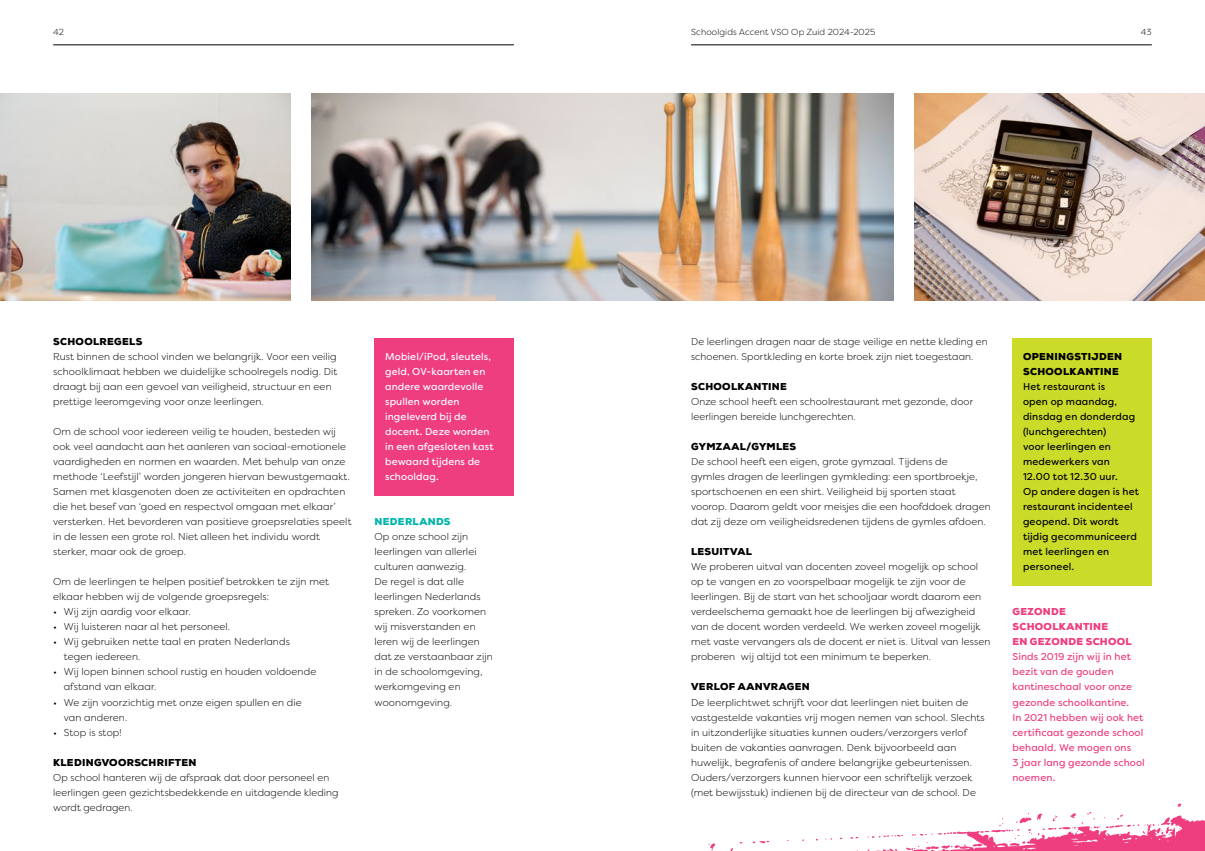
<style>
.page{position:relative;width:1205px;height:851px;background:#fff}
.page>*{position:absolute;margin:0;border:0;box-sizing:border-box;transform-origin:0 0}
.t1{font:300 10px/15px "Filson Soft";letter-spacing:.01em;color:#000}
.t2{font:10px/15px "Filson Soft";letter-spacing:.015em;color:#000}
.t3{font:10px/15px "Filson Soft";letter-spacing:.01em;color:#ee3e80}
.t4{font:10px/15px "Filson Soft";letter-spacing:.01em;color:#fff}
.t5{font:900 10px/15px "Nexa";letter-spacing:.03em;color:#000}
.t6{font:900 10px/15px "Nexa";letter-spacing:.03em;color:#ee3e80}
.t7{font:900 10px "Nexa";letter-spacing:.03em;color:#00b5ad}
.t8{font:300 8.75px "Filson Soft";letter-spacing:.01em;color:#000}
</style>
<div class="page">
<hr style="left:691px;top:45px;width:461px;height:1px;background:#000">
<svg style="left:708px;top:803px;width:497px;height:48px"></svg>
<hr style="left:53px;top:45px;width:461px;height:1px;background:#000">
<img style="left:914px;top:94px;width:291px;height:206px">
<div style="left:374px;top:338px;width:140px;height:157px;background:#ee3e80"></div>
<div style="left:1012px;top:338px;width:140px;height:247px;background:#cbdb2a"></div>
<img style="left:0;top:94px;width:291px;height:206px">
<img style="left:312px;top:94px;width:581px;height:206px">
<p class="t8" style="left:53px;top:27px;width:12px">42</p>
<p class="t8" style="left:691px;top:27px;width:186px">Schoolgids Accent VSO Op Zuid 2024-2025</p>
<p class="t8" style="left:1141px;top:27px;width:12px">43</p>
<p class="t5" style="left:53px;top:334px;width:91px">SCHOOLREGELS</p>
<p class="t1" style="left:53px;top:349px;width:286px">Rust binnen de school vinden we belangrijk. Voor een veilig schoolklimaat hebben we duidelijke schoolregels nodig. Dit draagt bij aan een gevoel van veiligheid, structuur en een prettige leeromgeving voor onze leerlingen.</p>
<p class="t1" style="left:53px;top:424px;width:300px">Om de school voor iedereen veilig te houden, besteden wij ook veel aandacht aan het aanleren van sociaal-emotionele vaardigheden en normen en waarden. Met behulp van onze methode ‘Leefstijl’ worden jongeren hiervan bewustgemaakt.<br>Samen met klasgenoten doen ze activiteiten en opdrachten die het besef van ‘goed en respectvol omgaan met elkaar’ versterken. Het bevorderen van positieve groepsrelaties speelt in de lessen een grote rol. Niet alleen het individu wordt sterker, maar ook de groep.</p>
<p class="t1" style="left:53px;top:574px;width:277px">Om de leerlingen te helpen positief betrokken te zijn met elkaar hebben wij de volgende groepsregels:</p>
<p class="t1" style="left:53px;top:604px;width:139px">• Wij zijn aardig voor elkaar.</p>
<p class="t1" style="left:53px;top:619px;width:178px">• Wij luisteren naar al het personeel.</p>
<p class="t1" style="left:64px;top:634px;width:228px;text-indent:-11px">• Wij gebruiken nette taal en praten Nederlands tegen iedereen.</p>
<p class="t1" style="left:64px;top:664px;width:254px;text-indent:-11px">• Wij lopen binnen school rustig en houden voldoende afstand van elkaar.</p>
<p class="t1" style="left:64px;top:694px;width:239px;text-indent:-11px">• We zijn voorzichtig met onze eigen spullen en die van anderen.</p>
<p class="t1" style="left:53px;top:724px;width:70px">• Stop is stop!</p>
<p class="t5" style="left:53px;top:754px;width:145px">KLEDINGVOORSCHRIFTEN</p>
<p class="t1" style="left:53px;top:769px;width:287px">Op school hanteren wij de afspraak dat door personeel en leerlingen geen gezichtsbedekkende en uitdagende kleding wordt gedragen.</p>
<p class="t1" style="left:691px;top:334px;width:298px">De leerlingen dragen naar de stage veilige en nette kleding en schoenen. Sportkleding en korte broek zijn niet toegestaan.</p>
<p class="t5" style="left:691px;top:379px;width:97px">SCHOOLKANTINE</p>
<p class="t1" style="left:691px;top:394px;width:283px">Onze school heeft een schoolrestaurant met gezonde, door leerlingen bereide lunchgerechten.</p>
<p class="t5" style="left:691px;top:439px;width:107px">GYMZAAL/GYMLES</p>
<p class="t1" style="left:691px;top:454px;width:301px">De school heeft een eigen, grote gymzaal. Tijdens de<br>gymles dragen de leerlingen gymkleding: een sportbroekje, sportschoenen en een shirt. Veiligheid bij sporten staat voorop. Daarom geldt voor meisjes die een hoofddoek dragen dat zij deze om veiligheidsredenen tijdens de gymles afdoen.</p>
<p class="t5" style="left:691px;top:544px;width:62px">LESUITVAL</p>
<p class="t1" style="left:691px;top:559px;width:301px">We proberen uitval van docenten zoveel mogelijk op school op te vangen en zo voorspelbaar mogelijk te zijn voor de leerlingen. Bij de start van het schooljaar wordt daarom een verdeelschema gemaakt hoe de leerlingen bij afwezigheid van de docent worden verdeeld. We werken zoveel mogelijk met vaste vervangers als de docent er niet is. Uitval van lessen proberen wij altijd tot een minimum te beperken.</p>
<p class="t5" style="left:691px;top:679px;width:120px">VERLOF AANVRAGEN</p>
<p class="t1" style="left:691px;top:694px;width:295px">De leerplichtwet schrijft voor dat leerlingen niet buiten de vastgestelde vakanties vrij mogen nemen van school. Slechts in uitzonderlijke situaties kunnen ouders/verzorgers verlof buiten de vakanties aanvragen. Denk bijvoorbeeld aan huwelijk, begrafenis of andere belangrijke gebeurtenissen.<br>Ouders/verzorgers kunnen hiervoor een schriftelijk verzoek (met bewijsstuk) indienen bij de directeur van de school. De</p>
<p class="t4" style="left:385px;top:349px;width:110px">Mobiel/iPod, sleutels, geld, OV-kaarten en andere waardevolle spullen worden ingeleverd bij de docent. Deze worden in een afgesloten kast bewaard tijdens de schooldag.</p>
<p class="t5" style="left:1023px;top:349px;width:100px">OPENINGSTIJDEN<br>SCHOOLKANTINE</p>
<p class="t2" style="left:1023px;top:379px;width:117px">Het restaurant is<br>open op maandag, dinsdag en donderdag (lunchgerechten)<br>voor leerlingen en medewerkers van<br>12.00 tot 12.30 uur.<br>Op andere dagen is het restaurant incidenteel geopend. Dit wordt tijdig gecommuniceerd met leerlingen en personeel.</p>
<p class="t7" style="left:374px;top:515px;width:78px">NEDERLANDS</p>
<p class="t1" style="left:374px;top:529px;width:120px">Op onze school zijn leerlingen van allerlei culturen aanwezig.<br>De regel is dat alle leerlingen Nederlands spreken. Zo voorkomen wij misverstanden en leren wij de leerlingen dat ze verstaanbaar zijn in de schoolomgeving, werkomgeving en woonomgeving.</p>
<p class="t6" style="left:1012px;top:604px;width:121px">GEZONDE<br>SCHOOLKANTINE<br>EN GEZONDE SCHOOL</p>
<p class="t3" style="left:1012px;top:649px;width:134px">Sinds 2019 zijn wij in het bezit van de gouden kantineschaal voor onze gezonde schoolkantine.<br>In 2021 hebben wij ook het certificaat gezonde school behaald. We mogen ons<br>3 jaar lang gezonde school noemen.</p>
</div>
